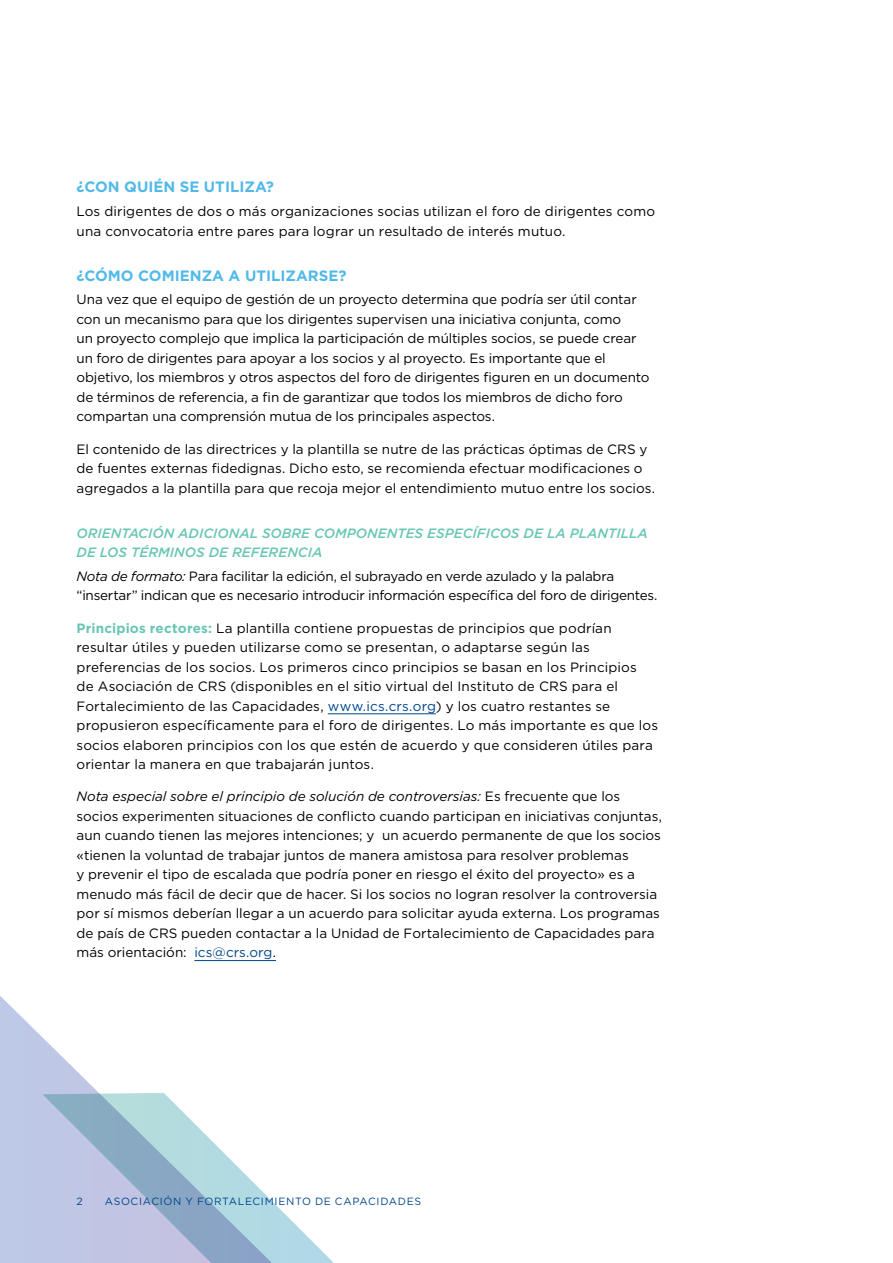
<style>
.page{position:relative;width:893px;height:1263px;background:#fff}
.page>*{position:absolute;margin:0;border:0;box-sizing:border-box;transform-origin:0 0}
.t1{font:700 15px "Gotham";color:#52b9e9}
.t2{font:13.5px/19.5px "Gotham";color:#000}
.t3{font:13.5px/19.5px "Gotham";letter-spacing:-.02em;color:#000}
.t4{font:italic 500 13.5px/19.5px "Gotham";color:#69c6b4}
.t5{font:10.5px "Gotham";letter-spacing:.065em;color:#00468b}
.s1{font-style:italic}
.s2{font-weight:700;color:#69c6b4}
.s3{color:#00468b}
</style>
<div class="page">
<svg style="left:0;top:996px;width:99px;height:267px"></svg>
<svg style="left:43px;top:1093px;width:291px;height:170px"></svg>
<hr style="left:328px;top:713px;width:108px;height:1px;background:#00468b">
<hr style="left:194px;top:960px;width:82px;height:1px;background:#00468b">
<p class="t1" style="left:77px;top:177px;width:199px">¿CON QUIÉN SE UTILIZA?</p>
<p class="t2" style="left:77px;top:201px;width:580px">Los dirigentes de dos o más organizaciones socias utilizan el foro de dirigentes como una convocatoria entre pares para lograr un resultado de interés mutuo.</p>
<p class="t1" style="left:77px;top:265px;width:272px">¿CÓMO COMIENZA A UTILIZARSE?</p>
<p class="t2" style="left:77px;top:290px;width:574px">Una vez que el equipo de gestión de un proyecto determina que podría ser útil contar con un mecanismo para que los dirigentes supervisen una iniciativa conjunta, como<br>un proyecto complejo que implica la participación de múltiples socios, se puede crear un foro de dirigentes para apoyar a los socios y al proyecto. Es importante que el objetivo, los miembros y otros aspectos del foro de dirigentes figuren en un documento de términos de referencia, a fin de garantizar que todos los miembros de dicho foro compartan una comprensión mutua de los principales aspectos.</p>
<p class="t2" style="left:77px;top:439px;width:580px">El contenido de las directrices y la plantilla se nutre de las prácticas óptimas de CRS y de fuentes externas fidedignas. Dicho esto, se recomienda efectuar modificaciones o agregados a la plantilla para que recoja mejor el entendimiento mutuo entre los socios.</p>
<p class="t4" style="left:77px;top:523px;width:573px">ORIENTACIÓN ADICIONAL SOBRE COMPONENTES ESPECÍFICOS DE LA PLANTILLA<br>DE LOS TÉRMINOS DE REFERENCIA</p>
<p class="t3" style="left:77px;top:566px;width:582px"><span class="s1">Nota de formato:</span> Para facilitar la edición, el subrayado en verde azulado y la palabra “insertar” indican que es necesario introducir información específica del foro de dirigentes.</p>
<p class="t2" style="left:77px;top:618px;width:583px"><span class="s2">Principios rectores:</span> La plantilla contiene propuestas de principios que podrían resultar útiles y pueden utilizarse como se presentan, o adaptarse según las preferencias de los socios. Los primeros cinco principios se basan en los Principios<br>de Asociación de CRS (disponibles en el sitio virtual del Instituto de CRS para el Fortalecimiento de las Capacidades, <span class="s3">www.ics.crs.org</span>) y los cuatro restantes se propusieron específicamente para el foro de dirigentes. Lo más importante es que los socios elaboren principios con los que estén de acuerdo y que consideren útiles para orientar la manera en que trabajarán juntos.</p>
<p class="t2" style="left:77px;top:787px;width:587px"><span class="s1">Nota especial sobre el principio de solución de controversias:</span> Es frecuente que los socios experimenten situaciones de conflicto cuando participan en iniciativas conjuntas, aun cuando tienen las mejores intenciones; y un acuerdo permanente de que los socios «tienen la voluntad de trabajar juntos de manera amistosa para resolver problemas<br>y prevenir el tipo de escalada que podría poner en riesgo el éxito del proyecto» es a menudo más fácil de decir que de hacer. Si los socios no logran resolver la controversia por sí mismos deberían llegar a un acuerdo para solicitar ayuda externa. Los programas de país de CRS pueden contactar a la Unidad de Fortalecimiento de Capacidades para más orientación: <span class="s3">ics@crs.org</span>.</p>
<p class="t5" style="left:77px;top:1195px;width:8px">2</p>
<p class="t5" style="left:105px;top:1195px;width:318px">ASOCIACIÓN Y FORTALECIMIENTO DE CAPACIDADES</p>
</div>
